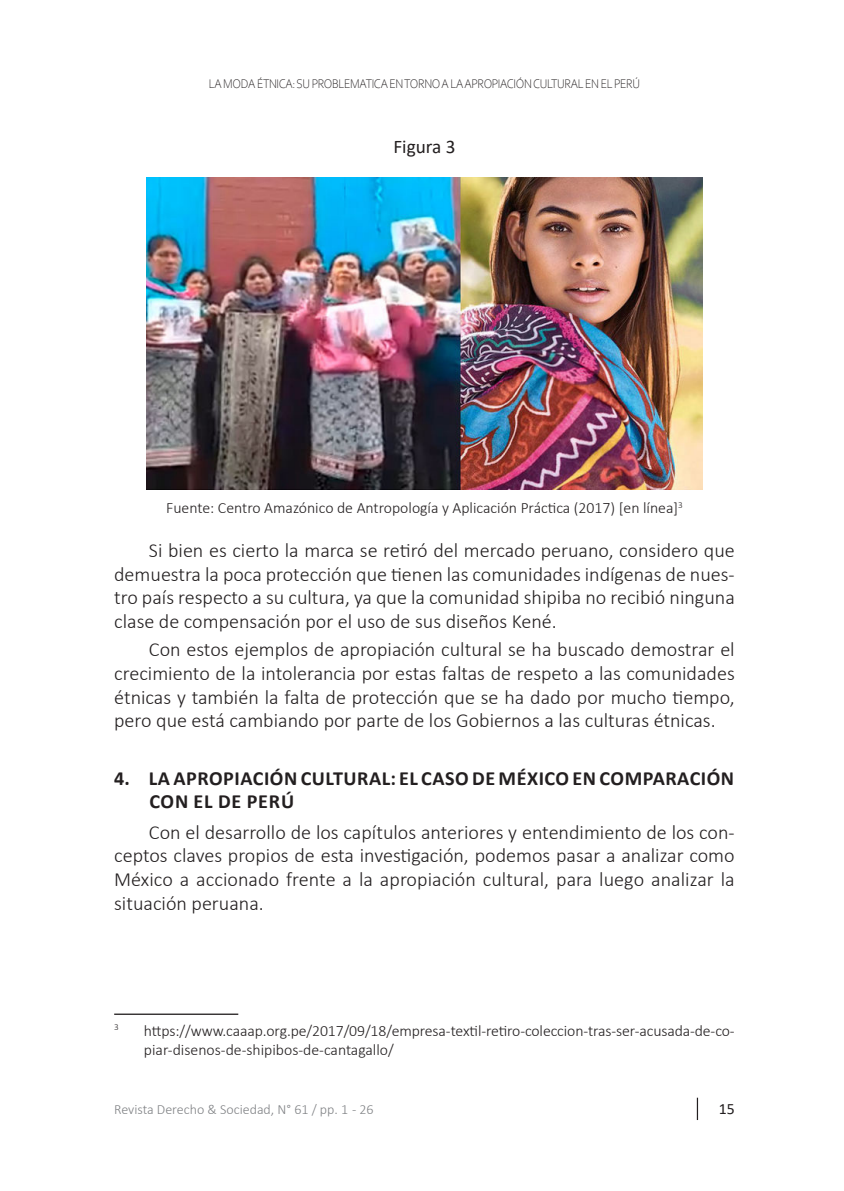
<style>
.page{position:relative;width:844px;height:1191px;background:#fff}
.page>*{position:absolute;margin:0;border:0;box-sizing:border-box;transform-origin:0 0}
._01_TEXTO{font:300 20.12px/23.6px "Calibri";color:#231f20;text-align:justify}
._01_TEXTO_-_espacio{font:300 20.12px/23.6px "Calibri";color:#231f20;text-align:justify}
.Subtitulo_01{font:700 20.12px/22.8px "Calibri";letter-spacing:.025em;color:#231f20}
.CUADRO_Titulo{font:19.25px "Calibri";color:#231f20}
._07_PIE_de_pagina{font:300 15.75px/18.9px "Calibri";letter-spacing:-.005em;color:#231f20}
.Fuente{font:300 15.75px "Calibri";color:#231f20}
.t1{font:15.75px "Calibri";color:#231f20}
.t2{font:300 14px "Calibri";color:#808285}
.t3{font:300 13.12px "Corbel";letter-spacing:-.03em;color:#231f20;scale:.9 1}
._07_PIE_de_pagina-2{font:300 9.1px "Calibri";color:#231f20}
</style>
<div class="page">
<svg style="left:696px;top:1098px;width:1px;height:22px"></svg>
<img style="left:146px;top:177px;width:556px;height:312px">
<hr style="left:114px;top:1013px;width:124px;height:2px;background:#231f20">
<p class="t3" style="left:209px;top:75px;width:480px">LA MODA ÉTNICA: SU PROBLEMATICA EN TORNO A LA APROPIACIÓN CULTURAL EN EL PERÚ</p>
<p class="CUADRO_Titulo" style="left:393px;top:134px;width:64px">Figura 3</p>
<p class="Fuente" style="left:166px;top:498px;width:518px">Fuente: Centro Amazónico de Antropología y Aplicación Práctica (2017) [en línea]<sup>3</sup></p>
<p class="_01_TEXTO_-_espacio" style="left:114px;top:538px;width:622px;text-indent:35px">Si bien es cierto la marca se retiró del mercado peruano, considero que demuestra la poca protección que tienen las comunidades indígenas de nues&shy;tro país respecto a su cultura, ya que la comunidad shipiba no recibió ninguna clase de compensación por el uso de sus diseños Kené.</p>
<p class="_01_TEXTO" style="left:114px;top:638px;width:622px;text-indent:35px">Con estos ejemplos de apropiación cultural se ha buscado demostrar el crecimiento de la intolerancia por estas faltas de respeto a las comunidades étnicas y también la falta de protección que se ha dado por mucho tiempo, pero que está cambiando por parte de los Gobiernos a las culturas étnicas.</p>
<p class="Subtitulo_01" style="left:149px;top:766px;width:586px;text-indent:-35px">4. LA APROPIACIÓN CULTURAL: EL CASO DE MÉXICO EN COMPARACIÓN<br>CON EL DE PERÚ</p>
<p class="_01_TEXTO" style="left:114px;top:820px;width:622px;text-indent:35px">Con el desarrollo de los capítulos anteriores y entendimiento de los con&shy;ceptos claves propios de esta investigación, podemos pasar a analizar como México a accionado frente a la apropiación cultural, para luego analizar la situación peruana.</p>
<p class="_07_PIE_de_pagina-2" style="left:114px;top:1021px;width:6px">3</p>
<p class="_07_PIE_de_pagina" style="left:144px;top:1020px;width:592px">https://www.caaap.org.pe/2017/09/18/empresa-textil-retiro-coleccion-tras-ser-acusada-de-co&shy;piar-disenos-de-shipibos-de-cantagallo/</p>
<p class="t2" style="left:114px;top:1100px;width:261px">Revista Derecho &amp; Sociedad, N° 61 / pp. 1 - 26</p>
<p class="t1" style="left:718px;top:1098px;width:17px">15</p>
</div>
